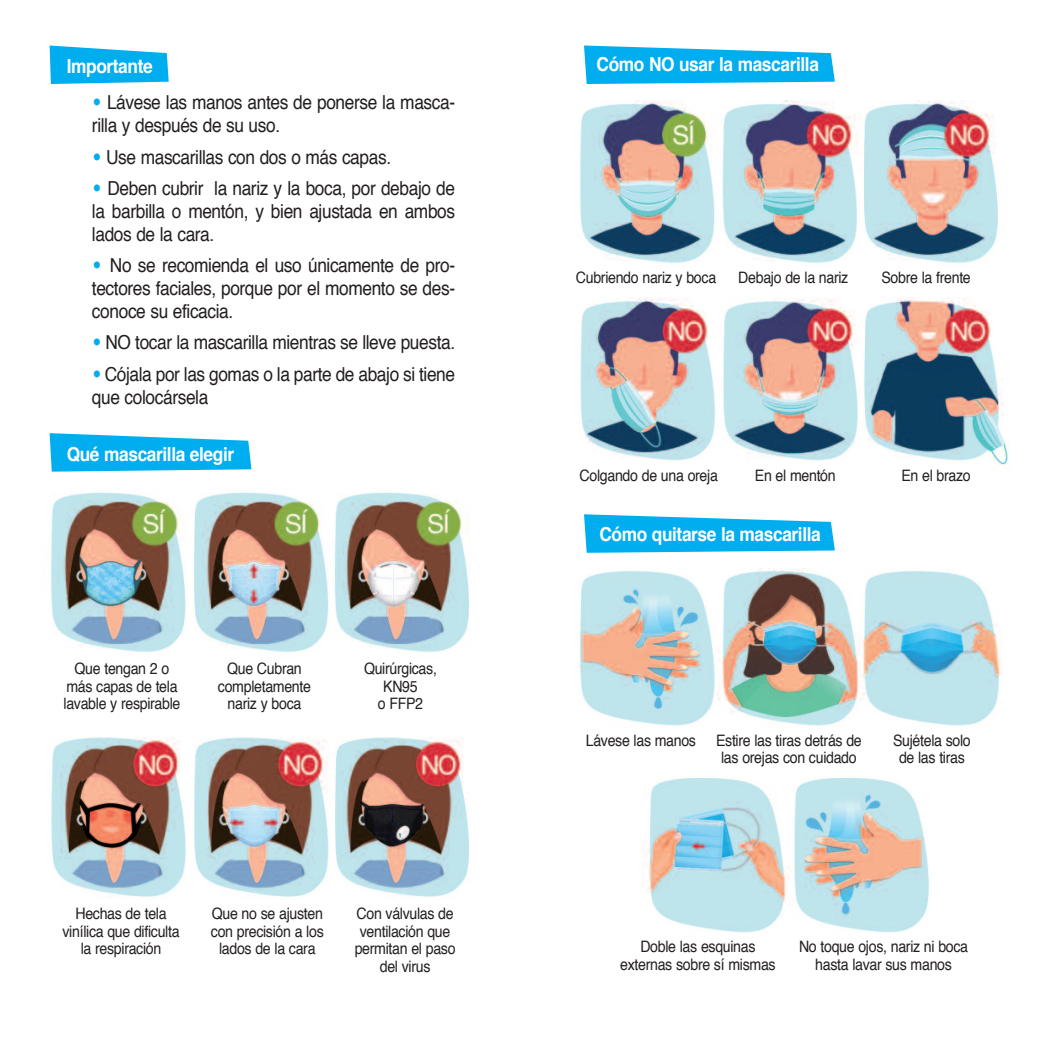
<style>
.page{position:relative;width:1042px;height:1042px;background:#fff}
.page>*{position:absolute;margin:0;border:0;box-sizing:border-box;transform-origin:0 0}
.t1{font:19.25px/22.8px "Helvetica";letter-spacing:-.02em;color:#231f20;scale:.9 1}
.t2{font:700 19.25px "Helvetica";letter-spacing:-.02em;color:#fff;scale:.9 1}
.t3{font:15.75px/17.5px "Helvetica";letter-spacing:-.02em;color:#231f20;text-align:center;scale:.9 1}
.s1{font-family:"Menlo";font-weight:700;color:#00aeef}
</style>
<div class="page">
<svg style="left:584px;top:514px;width:251px;height:39px;background:#26baf1"></svg>
<svg style="left:50px;top:433px;width:201px;height:39px;background:#25baf1"></svg>
<svg style="left:584px;top:46px;width:251px;height:38px;background:#21b8f1"></svg>
<svg style="left:50px;top:46px;width:119px;height:38px;background:#21b8f1"></svg>
<img style="left:51px;top:492px;width:418px;height:160px">
<img style="left:51px;top:737px;width:418px;height:160px">
<img style="left:580px;top:101px;width:418px;height:162px">
<img style="left:580px;top:298px;width:429px;height:168px">
<img style="left:579px;top:569px;width:423px;height:157px">
<img style="left:643px;top:778px;width:286px;height:155px">
<p class="t2" style="left:67px;top:58px;width:97px">Importante</p>
<p class="t1" style="left:92px;top:93px;width:405px"><span class="s1">•</span> Lávese las manos antes de ponerse la masca&shy;rilla y después de su uso.</p>
<p class="t1" style="left:92px;top:147px;width:334px"><span class="s1">•</span> Use mascarillas con dos o más capas.</p>
<p class="t1" style="left:92px;top:179px;width:405px;text-align:justify"><span class="s1">•</span> Deben cubrir la nariz y la boca, por debajo de la barbilla o mentón, y bien ajustada en ambos lados de la cara.</p>
<p class="t1" style="left:92px;top:256px;width:405px;text-align:justify"><span class="s1">•</span> No se recomienda el uso únicamente de pro&shy;tectores faciales, porque por el momento se des&shy;conoce su eficacia.</p>
<p class="t1" style="left:92px;top:333px;width:405px"><span class="s1">•</span> NO tocar la mascarilla mientras se lleve puesta.</p>
<p class="t1" style="left:92px;top:364px;width:405px"><span class="s1">•</span> Cójala por las gomas o la parte de abajo si tiene que colocársela</p>
<p class="t2" style="left:67px;top:446px;width:188px">Qué mascarilla elegir</p>
<p class="t3" style="left:64px;top:661px;width:131px">Que tengan 2 o más capas de tela lavable y respirable</p>
<p class="t3" style="left:218px;top:661px;width:105px">Que Cubran completamente nariz y boca</p>
<p class="t3" style="left:364px;top:661px;width:83px">Quirúrgicas,<br>KN95<br>o FFP2</p>
<p class="t3" style="left:63px;top:906px;width:132px">Hechas de tela vinílica que dificulta la respiración</p>
<p class="t3" style="left:211px;top:906px;width:127px">Que no se ajusten con precisión a los lados de la cara</p>
<p class="t3" style="left:355px;top:906px;width:114px">Con válvulas de ventilación que permitan el paso del virus</p>
<p class="t2" style="left:596px;top:56px;width:249px">Cómo NO usar la mascarilla</p>
<p class="t3" style="left:576px;top:270px;width:157px">Cubriendo nariz y boca</p>
<p class="t3" style="left:738px;top:270px;width:124px">Debajo de la nariz</p>
<p class="t3" style="left:881px;top:270px;width:101px">Sobre la frente</p>
<p class="t3" style="left:579px;top:467px;width:155px">Colgando de una oreja</p>
<p class="t3" style="left:755px;top:467px;width:91px">En el mentón</p>
<p class="t3" style="left:901px;top:467px;width:79px">En el brazo</p>
<p class="t2" style="left:599px;top:526px;width:248px">Cómo quitarse la mascarilla</p>
<p class="t3" style="left:586px;top:733px;width:124px">Lávese las manos</p>
<p class="t3" style="left:716px;top:733px;width:163px">Estire las tiras detrás de las orejas con cuidado</p>
<p class="t3" style="left:893px;top:733px;width:88px">Sujétela solo de las tiras</p>
<p class="t3" style="left:620px;top:939px;width:174px">Doble las esquinas externas sobre sí mismas</p>
<p class="t3" style="left:799px;top:939px;width:189px">No toque ojos, nariz ni boca hasta lavar sus manos</p>
</div>
